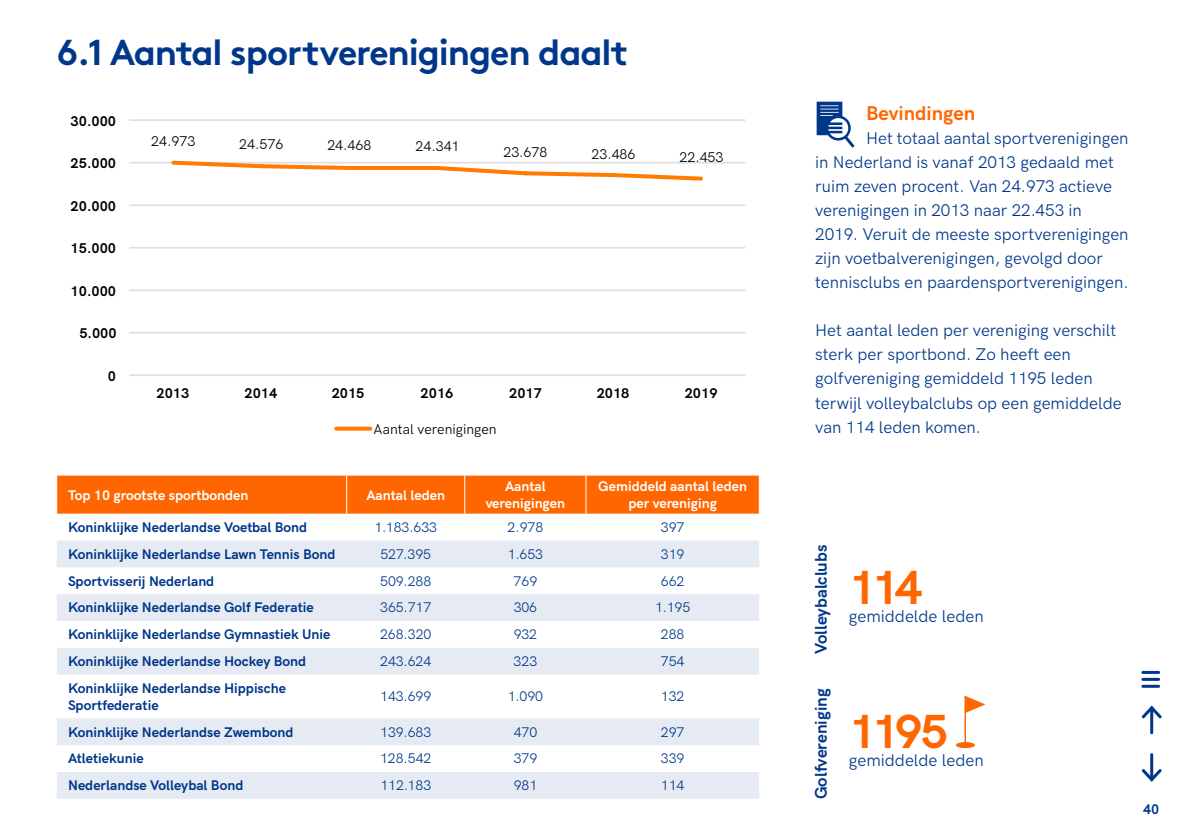
<style>
.page{position:relative;width:1191px;height:840px;background:#fff}
.page>*{position:absolute;margin:0;border:0;box-sizing:border-box;transform-origin:0 0}
.t1{font:700 48px "HK Grotesk";letter-spacing:-.1em;color:#f60}
.t2{font:700 36px "Brown";letter-spacing:-.03em;color:#00378a}
.t3{font:700 20px "HK Grotesk";color:#f60}
.t4{font:17px/24px "HK Grotesk";color:#00378a}
.t5{font:700 17px "HK Grotesk";color:#00378a}
.t6{font:700 14.2px "HK Grotesk";color:#000}
.t7{font:14.2px "HK Grotesk";color:#000}
.t8{font:700 14px/16.8px "HK Grotesk";color:#00378a}
.t9{font:14px "HK Grotesk";color:#00378a}
.t10{font:700 14px/16.8px "HK Grotesk";color:#fff;text-align:center}
</style>
<div class="page">
<hr style="left:129px;top:332px;width:616px;height:1px;background:#e0e0e0">
<hr style="left:129px;top:289px;width:616px;height:2px;background:#e0e0e0">
<hr style="left:129px;top:247px;width:616px;height:1px;background:#e0e0e0">
<hr style="left:129px;top:204px;width:616px;height:2px;background:#e0e0e0">
<hr style="left:129px;top:162px;width:616px;height:1px;background:#e0e0e0">
<hr style="left:129px;top:119px;width:616px;height:2px;background:#e0e0e0">
<hr style="left:129px;top:374px;width:616px;height:2px;background:#e0e0e0">
<svg style="left:169px;top:160px;width:536px;height:21px"></svg>
<svg style="left:336px;top:426px;width:34px;height:4px"></svg>
<div style="left:57px;top:475px;width:702px;height:38px;background:#f60"></div>
<svg style="left:57px;top:540px;width:702px;height:258px;fill:#e6ebf3"></svg>
<hr style="left:346px;top:475px;width:1px;height:38px;background:#fff">
<hr style="left:464px;top:475px;width:1px;height:38px;background:#fff">
<hr style="left:585px;top:475px;width:1px;height:38px;background:#fff">
<svg style="left:964px;top:695px;width:21px;height:46px"></svg>
<svg style="left:956px;top:741px;width:19px;height:6px"></svg>
<svg style="left:816px;top:102px;width:38px;height:46px"></svg>
<hr style="left:1150px;top:707px;width:3px;height:25px;background:#00378a">
<svg style="left:1141px;top:705px;width:21px;height:15px"></svg>
<hr style="left:1150px;top:754px;width:3px;height:25px;background:#00378a">
<svg style="left:1141px;top:765px;width:21px;height:17px"></svg>
<hr style="left:1142px;top:670px;width:16px;height:3px;background:#00378a">
<hr style="left:1142px;top:677px;width:16px;height:3px;background:#00378a">
<hr style="left:1142px;top:684px;width:16px;height:3px;background:#00378a">
<h2 class="t2" style="left:57px;top:23px;width:573px">6.1 Aantal sportverenigingen daalt</h2>
<p class="t6" style="left:71px;top:110px;width:47px">30.000</p>
<p class="t6" style="left:71px;top:153px;width:47px">25.000</p>
<p class="t6" style="left:71px;top:195px;width:47px">20.000</p>
<p class="t6" style="left:71px;top:238px;width:47px">15.000</p>
<p class="t6" style="left:71px;top:280px;width:47px">10.000</p>
<p class="t6" style="left:79px;top:322px;width:39px">5.000</p>
<p class="t6" style="left:108px;top:365px;width:10px">0</p>
<p class="t7" style="left:151px;top:130px;width:45px">24.973</p>
<p class="t7" style="left:239px;top:134px;width:45px">24.576</p>
<p class="t7" style="left:327px;top:134px;width:45px">24.468</p>
<p class="t7" style="left:415px;top:136px;width:45px">24.341</p>
<p class="t7" style="left:503px;top:141px;width:45px">23.678</p>
<p class="t7" style="left:591px;top:143px;width:45px">23.486</p>
<p class="t7" style="left:679px;top:146px;width:45px">22.453</p>
<p class="t6" style="left:156px;top:382px;width:34px">2013</p>
<p class="t6" style="left:244px;top:382px;width:34px">2014</p>
<p class="t6" style="left:332px;top:382px;width:34px">2015</p>
<p class="t6" style="left:420px;top:382px;width:34px">2016</p>
<p class="t6" style="left:509px;top:382px;width:34px">2017</p>
<p class="t6" style="left:596px;top:382px;width:34px">2018</p>
<p class="t6" style="left:684px;top:382px;width:34px">2019</p>
<p class="t7" style="left:374px;top:418px;width:124px">Aantal verenigingen</p>
<p class="t10" style="left:68px;top:485px;width:182px">Top 10 grootste sportbonden</p>
<p class="t10" style="left:366px;top:485px;width:80px">Aantal leden</p>
<p class="t10" style="left:486px;top:476px;width:81px">Aantal verenigingen</p>
<p class="t10" style="left:598px;top:476px;width:150px">Gemiddeld aantal leden per vereniging</p>
<p class="t8" style="left:68px;top:517px;width:241px">Koninklijke Nederlandse Voetbal Bond</p>
<p class="t9" style="left:374px;top:516px;width:64px">1.183.633</p>
<p class="t9" style="left:507px;top:516px;width:37px">2.978</p>
<p class="t9" style="left:661px;top:516px;width:25px">397</p>
<p class="t8" style="left:68px;top:544px;width:269px">Koninklijke Nederlandse Lawn Tennis Bond</p>
<p class="t9" style="left:380px;top:543px;width:52px">527.395</p>
<p class="t9" style="left:507px;top:543px;width:37px">1.653</p>
<p class="t9" style="left:661px;top:543px;width:25px">319</p>
<p class="t8" style="left:68px;top:571px;width:148px">Sportvisserij Nederland</p>
<p class="t9" style="left:380px;top:570px;width:53px">509.288</p>
<p class="t9" style="left:513px;top:570px;width:25px">769</p>
<p class="t9" style="left:661px;top:570px;width:25px">662</p>
<p class="t8" style="left:68px;top:598px;width:247px">Koninklijke Nederlandse Golf Federatie</p>
<p class="t9" style="left:380px;top:596px;width:53px">365.717</p>
<p class="t9" style="left:513px;top:596px;width:25px">306</p>
<p class="t9" style="left:655px;top:596px;width:37px">1.195</p>
<p class="t8" style="left:68px;top:624px;width:264px">Koninklijke Nederlandse Gymnastiek Unie</p>
<p class="t9" style="left:380px;top:623px;width:53px">268.320</p>
<p class="t9" style="left:513px;top:623px;width:25px">932</p>
<p class="t9" style="left:661px;top:623px;width:25px">288</p>
<p class="t8" style="left:68px;top:651px;width:240px">Koninklijke Nederlandse Hockey Bond</p>
<p class="t9" style="left:380px;top:650px;width:53px">243.624</p>
<p class="t9" style="left:513px;top:650px;width:25px">323</p>
<p class="t9" style="left:661px;top:650px;width:25px">754</p>
<p class="t8" style="left:68px;top:678px;width:219px">Koninklijke Nederlandse Hippische<br>Sportfederatie</p>
<p class="t9" style="left:380px;top:685px;width:53px">143.699</p>
<p class="t9" style="left:508px;top:685px;width:37px">1.090</p>
<p class="t9" style="left:661px;top:685px;width:25px">132</p>
<p class="t8" style="left:68px;top:722px;width:227px">Koninklijke Nederlandse Zwembond</p>
<p class="t9" style="left:380px;top:721px;width:52px">139.683</p>
<p class="t9" style="left:513px;top:721px;width:25px">470</p>
<p class="t9" style="left:661px;top:721px;width:25px">297</p>
<p class="t8" style="left:68px;top:748px;width:77px">Atletiekunie</p>
<p class="t9" style="left:380px;top:747px;width:53px">128.542</p>
<p class="t9" style="left:513px;top:747px;width:25px">379</p>
<p class="t9" style="left:661px;top:747px;width:25px">339</p>
<p class="t8" style="left:68px;top:775px;width:177px">Nederlandse Volleybal Bond</p>
<p class="t9" style="left:380px;top:774px;width:52px">112.183</p>
<p class="t9" style="left:514px;top:774px;width:25px">981</p>
<p class="t9" style="left:661px;top:774px;width:25px">114</p>
<p class="t3" style="left:866px;top:98px;width:111px">Bevindingen</p>
<p class="t4" style="left:815px;top:125px;width:315px;text-indent:51px">Het totaal aantal sportverenigingen in Nederland is vanaf 2013 gedaald met ruim zeven procent. Van 24.973 actieve verenigingen in 2013 naar 22.453 in 2019. Veruit de meeste sportverenigingen zijn voetbalverenigingen, gevolgd door tennisclubs en paardensportverenigingen.</p>
<p class="t4" style="left:815px;top:317px;width:308px">Het aantal leden per vereniging verschilt sterk per sportbond. Zo heeft een golfvereniging gemiddeld 1195 leden terwijl volleybalclubs op een gemiddelde van 114 leden komen.</p>
<p class="t5" style="left:808px;top:654px;width:111px;rotate:-90deg">Volleybalclubs</p>
<p class="t5" style="left:808px;top:798px;width:112px;rotate:-90deg">Golfvereniging</p>
<h1 class="t1" style="left:849px;top:551px;width:75px">114</h1>
<p class="t4" style="left:849px;top:602px;width:136px">gemiddelde leden</p>
<h1 class="t1" style="left:849px;top:695px;width:101px">1195</h1>
<p class="t4" style="left:849px;top:746px;width:136px">gemiddelde leden</p>
<p class="t8" style="left:1143px;top:799px;width:18px">40</p>
</div>
